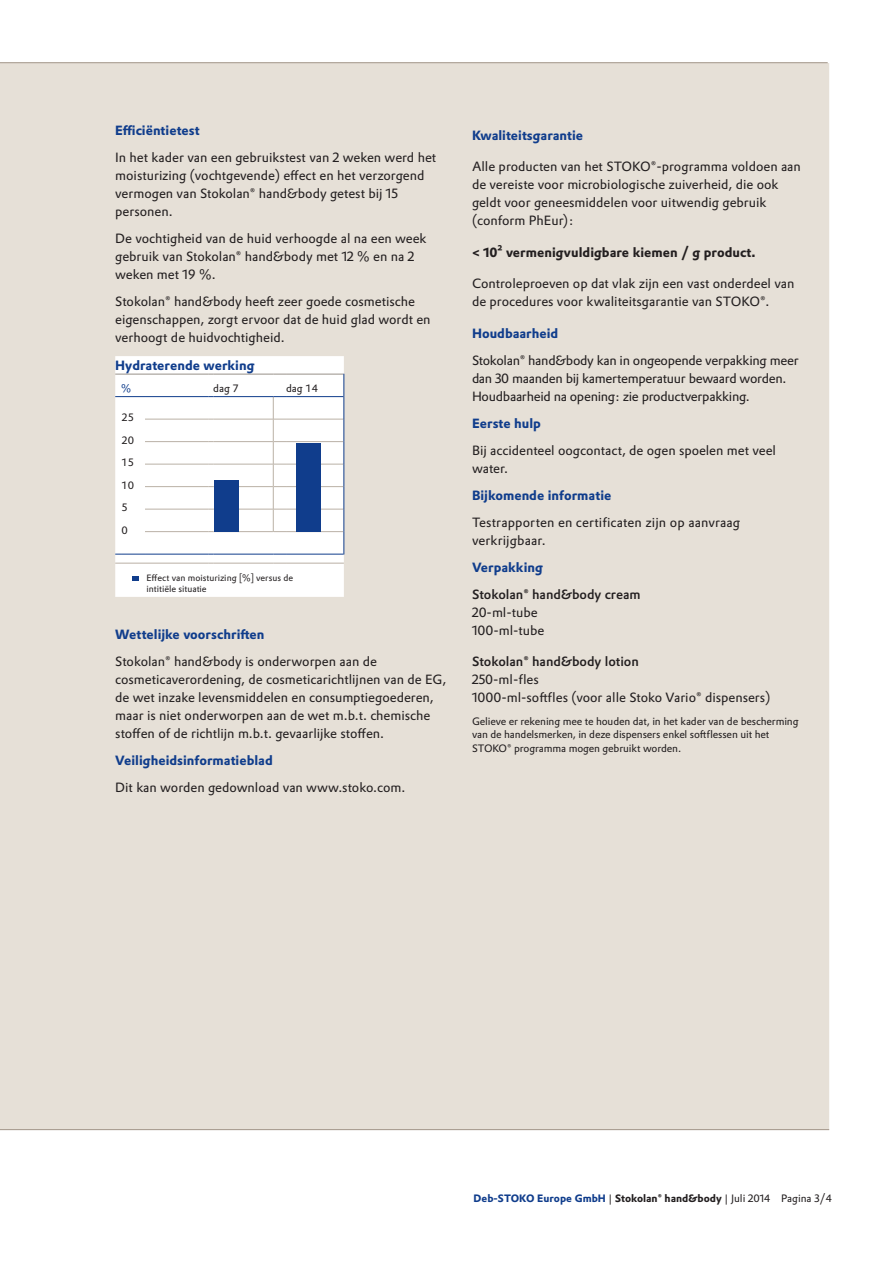
<style>
.page{position:relative;width:893px;height:1263px;background:#fff}
.page>*{position:absolute;margin:0;border:0;box-sizing:border-box;transform-origin:0 0}
._08_Copy_Prokyon_8_7{font:13.2px/18px "Evonik Prokyon";color:#231f20}
._08_Subline_Prokyon{font:13.2px/18px "Evonik Prokyon";color:#231f20}
._08_Copy_Prokyon_8_7-2{font:13.2px/18px "Evonik Prokyon";letter-spacing:-.02em;color:#231f20}
._08_Subline_Prokyon-2{font:700 13.2px "Evonik Prokyon";color:#103d8c}
._08_Copy_Prokyon_8_7-3{font:700 13.2px "Evonik Prokyon";color:#103d8c}
._08_Subline_Prokyon-3{font:500 13.2px/18px "Evonik Prokyon";letter-spacing:-.005em;color:#231f20}
._08_Subline_Prokyon-4{font:700 13.2px "Evonik Prokyon";color:#231f20}
.TAB_08_Head_Prokyon{font:700 13.2px "Evonik Prokyon";color:#103d8c}
._08_Subline_Prokyon-5{font:10.5px/13.5px "Evonik Prokyon";letter-spacing:-.01em;color:#231f20}
._07_Prokyon_7_9{font:700 10.5px "Evonik Prokyon";color:#103d8c}
.TAB_07_Copy_Prokyon{font:10.5px "Evonik Prokyon";letter-spacing:-.005em;color:#231f20}
.TAB_07_Copy_Prokyon-2{font:10.5px "Evonik Prokyon";color:#103d8c}
.TAB_06_Copy_Prokyon{font:9px/11.2px "Evonik Prokyon";color:#231f20}
.s1{font-weight:400}
.s2{font-weight:500}
.s3{font-weight:400;color:#231f20}
.s4{color:#231f20}
</style>
<div class="page">
<div style="left:0;top:63px;width:829px;height:1066px;background:#e6e0d7"></div>
<hr style="left:0;top:62px;width:828px;height:1px;background:#a09386">
<hr style="left:0;top:1129px;width:829px;height:1px;background:#a09386">
<svg style="left:115px;top:356px;width:229px;height:207px"></svg>
<hr style="left:213px;top:419px;width:60px;height:1px;background:#bab1a6">
<hr style="left:213px;top:441px;width:60px;height:1px;background:#bab1a6">
<hr style="left:213px;top:464px;width:60px;height:1px;background:#bab1a6">
<hr style="left:213px;top:486px;width:60px;height:1px;background:#bab1a6">
<hr style="left:213px;top:509px;width:60px;height:1px;background:#bab1a6">
<hr style="left:213px;top:531px;width:60px;height:1px;background:#bab1a6">
<hr style="left:286px;top:419px;width:57px;height:1px;background:#bab1a6">
<hr style="left:286px;top:441px;width:57px;height:1px;background:#bab1a6">
<hr style="left:286px;top:464px;width:57px;height:1px;background:#bab1a6">
<hr style="left:286px;top:486px;width:57px;height:1px;background:#bab1a6">
<hr style="left:286px;top:509px;width:57px;height:1px;background:#bab1a6">
<hr style="left:286px;top:531px;width:57px;height:1px;background:#bab1a6">
<hr style="left:145px;top:419px;width:64px;height:1px;background:#bab1a6">
<hr style="left:145px;top:441px;width:64px;height:1px;background:#bab1a6">
<hr style="left:145px;top:464px;width:64px;height:1px;background:#bab1a6">
<hr style="left:145px;top:486px;width:64px;height:1px;background:#bab1a6">
<hr style="left:145px;top:509px;width:64px;height:1px;background:#bab1a6">
<hr style="left:145px;top:531px;width:64px;height:1px;background:#bab1a6">
<svg style="left:115px;top:374px;width:30px;height:1px"></svg>
<hr style="left:145px;top:374px;width:64px;height:1px;background:#989088">
<hr style="left:213px;top:374px;width:60px;height:1px;background:#989088">
<svg style="left:273px;top:374px;width:13px;height:1px"></svg>
<hr style="left:286px;top:374px;width:57px;height:1px;background:#989088">
<svg style="left:115px;top:396px;width:30px;height:1px"></svg>
<hr style="left:145px;top:396px;width:64px;height:1px;background:#103d8c">
<hr style="left:213px;top:396px;width:60px;height:1px;background:#103d8c">
<svg style="left:273px;top:396px;width:13px;height:136px"></svg>
<hr style="left:286px;top:396px;width:57px;height:1px;background:#103d8c">
<svg style="left:343px;top:374px;width:1px;height:180px"></svg>
<svg style="left:115px;top:554px;width:30px;height:1px"></svg>
<hr style="left:145px;top:554px;width:64px;height:1px;background:#103d8c">
<hr style="left:213px;top:554px;width:60px;height:1px;background:#103d8c">
<svg style="left:273px;top:554px;width:13px;height:1px"></svg>
<hr style="left:286px;top:554px;width:57px;height:1px;background:#103d8c">
<div style="left:215px;top:480px;width:24px;height:52px;background:#103d8c"></div>
<div style="left:297px;top:443px;width:24px;height:89px;background:#103d8c"></div>
<svg style="left:115px;top:563px;width:229px;height:34px"></svg>
<p class="_08_Copy_Prokyon_8_7-3" style="left:115px;top:120px;width:86px">Efficiëntietest</p>
<p class="_08_Copy_Prokyon_8_7" style="left:115px;top:148px;width:323px">In het kader van een gebruikstest van 2 weken werd het moisturizing (vochtgevende) effect en het verzorgend vermogen van Stokolan® hand&amp;body getest bij 15 personen.</p>
<p class="_08_Copy_Prokyon_8_7" style="left:115px;top:229px;width:313px">De vochtigheid van de huid verhoogde al na een week gebruik van Stokolan® hand&amp;body met 12 % en na 2 weken met 19 %.</p>
<p class="_08_Copy_Prokyon_8_7" style="left:115px;top:292px;width:317px">Stokolan® hand&amp;body heeft zeer goede cosmetische eigenschappen, zorgt ervoor dat de huid glad wordt en verhoogt de huidvochtigheid.</p>
<p class="TAB_08_Head_Prokyon" style="left:115px;top:354px;width:141px">Hydraterende werking</p>
<p class="TAB_07_Copy_Prokyon-2" style="left:121px;top:380px;width:11px">%</p>
<p class="TAB_07_Copy_Prokyon" style="left:213px;top:380px;width:27px">dag 7</p>
<p class="TAB_07_Copy_Prokyon" style="left:286px;top:380px;width:33px">dag 14</p>
<p class="TAB_07_Copy_Prokyon" style="left:122px;top:409px;width:14px">25</p>
<p class="TAB_07_Copy_Prokyon" style="left:122px;top:432px;width:14px">20</p>
<p class="TAB_07_Copy_Prokyon" style="left:122px;top:454px;width:14px">15</p>
<p class="TAB_07_Copy_Prokyon" style="left:122px;top:477px;width:14px">10</p>
<p class="TAB_07_Copy_Prokyon" style="left:122px;top:499px;width:8px">5</p>
<p class="TAB_07_Copy_Prokyon" style="left:122px;top:522px;width:8px">0</p>
<p class="TAB_06_Copy_Prokyon" style="left:146px;top:572px;width:148px">Effect van moisturizing [%] versus de intitiële situatie</p>
<p class="_08_Copy_Prokyon_8_7-3" style="left:115px;top:624px;width:151px">Wettelijke voorschriften</p>
<p class="_08_Copy_Prokyon_8_7" style="left:115px;top:652px;width:333px">Stokolan® hand&amp;body is onderworpen aan de cosmeticaverordening, de cosmeticarichtlijnen van de EG, de wet inzake levensmiddelen en consumptiegoederen, maar is niet onderworpen aan de wet m.b.t. chemische stoffen of de richtlijn m.b.t. gevaarlijke stoffen.</p>
<p class="_08_Subline_Prokyon-2" style="left:115px;top:750px;width:159px">Veiligheidsinformatieblad</p>
<p class="_08_Copy_Prokyon_8_7" style="left:115px;top:778px;width:292px">Dit kan worden gedownload van www.stoko.com.</p>
<p class="_08_Subline_Prokyon-2" style="left:472px;top:124px;width:113px">Kwaliteitsgarantie</p>
<p class="_08_Subline_Prokyon" style="left:472px;top:157px;width:330px">Alle producten van het STOKO®-programma voldoen aan de vereiste voor microbiologische zuiverheid, die ook geldt voor geneesmiddelen voor uitwendig gebruik (conform PhEur):</p>
<p class="_08_Subline_Prokyon-4" style="left:472px;top:241px;width:285px">&lt; 10² vermenigvuldigbare kiemen / g product.</p>
<p class="_08_Subline_Prokyon" style="left:472px;top:274px;width:324px">Controleproeven op dat vlak zijn een vast onderdeel van de procedures voor kwaliteitsgarantie van STOKO®.</p>
<p class="_08_Subline_Prokyon-2" style="left:472px;top:322px;width:88px">Houdbaarheid</p>
<p class="_08_Copy_Prokyon_8_7-2" style="left:472px;top:350px;width:328px">Stokolan® hand&amp;body kan in ongeopende verpakking meer dan 30 maanden bij kamertemperatuur bewaard worden.<br>Houdbaarheid na opening: zie productverpakking.</p>
<p class="_08_Subline_Prokyon-2" style="left:472px;top:412px;width:70px">Eerste hulp</p>
<p class="_08_Copy_Prokyon_8_7" style="left:472px;top:440px;width:305px">Bij accidenteel oogcontact, de ogen spoelen met veel water.</p>
<p class="_08_Copy_Prokyon_8_7-3" style="left:472px;top:484px;width:141px">Bijkomende informatie</p>
<p class="_08_Copy_Prokyon_8_7" style="left:472px;top:512px;width:270px">Testrapporten en certificaten zijn op aanvraag verkrijgbaar.</p>
<p class="_08_Subline_Prokyon-2" style="left:472px;top:556px;width:72px">Verpakking</p>
<p class="_08_Subline_Prokyon-3" style="left:472px;top:584px;width:170px">Stokolan® hand&amp;body cream<br><span class="s1">20-ml-tube<br>100-ml-tube</span></p>
<p class="_08_Copy_Prokyon_8_7" style="left:472px;top:652px;width:300px"><span class="s2">Stokolan® hand&amp;body lotion<br></span>250-ml-fles<br>1000-ml-softfles (voor alle Stoko Vario® dispensers)</p>
<p class="_08_Subline_Prokyon-5" style="left:472px;top:713px;width:328px">Gelieve er rekening mee te houden dat, in het kader van de bescherming van de handelsmerken, in deze dispensers enkel softflessen uit het<br>STOKO® programma mogen gebruikt worden.</p>
<p class="_07_Prokyon_7_9" style="left:474px;top:1189px;width:360px">Deb-STOKO Europe GmbH <span class="s3">|</span> <span class="s4">Stokolan® hand&amp;body</span> <span class="s3">| Juli 2014 Pagina 3/4</span></p>
</div>
